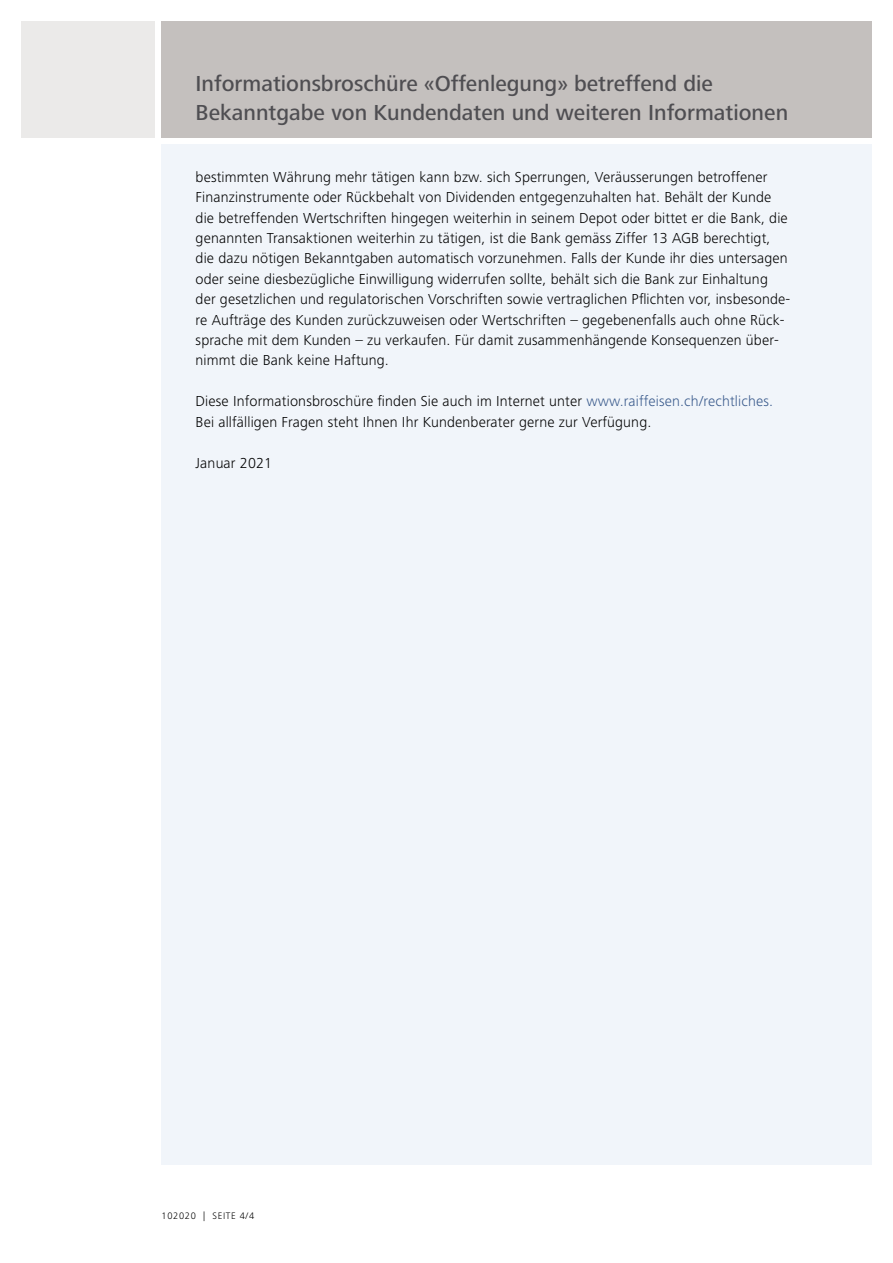
<style>
.page{position:relative;width:893px;height:1263px;background:#fff}
.page>*{position:absolute;margin:0;border:0;box-sizing:border-box;transform-origin:0 0}
.t1{font:500 22.5px/28.5px "Frutiger Next LT";color:#4f4e52}
.t2{font:300 15px/20.4px "Frutiger Next LT";letter-spacing:.01em;color:#000}
.t3{font:300 9.75px "Frutiger Next LT";letter-spacing:.07em;color:#000}
.s1{color:#38598b}
</style>
<div class="page">
<div style="left:162px;top:144px;width:710px;height:1020px;background:#f1f5fa"></div>
<div style="left:21px;top:21px;width:134px;height:117px;background:#ebeae9"></div>
<div style="left:162px;top:21px;width:710px;height:117px;background:#c4c0be"></div>
<h1 class="t1" style="left:196px;top:70px;width:594px">Informationsbroschüre «Offenlegung» betreffend die<br>Bekanntgabe von Kundendaten und weiteren Informationen</h1>
<p class="t2" style="left:196px;top:167px;width:596px">bestimmten Währung mehr tätigen kann bzw. sich Sperrungen, Veräusserungen betroffener Finanzinstrumente oder Rückbehalt von Dividenden entgegenzuhalten hat. Behält der Kunde die betreffenden Wertschriften hingegen weiterhin in seinem Depot oder bittet er die Bank, die genannten Transaktionen weiterhin zu tätigen, ist die Bank gemäss Ziffer 13 AGB berechtigt, die dazu nötigen Bekanntgaben automatisch vorzunehmen. Falls der Kunde ihr dies untersagen oder seine diesbezügliche Einwilligung widerrufen sollte, behält sich die Bank zur Einhaltung der gesetzlichen und regulatorischen Vorschriften sowie vertraglichen Pflichten vor, insbesonde&shy;re Aufträge des Kunden zurückzuweisen oder Wertschriften – gegebenenfalls auch ohne Rück&shy;sprache mit dem Kunden – zu verkaufen. Für damit zusammenhängende Konsequenzen über&shy;nimmt die Bank keine Haftung.</p>
<p class="t2" style="left:196px;top:391px;width:579px">Diese Informationsbroschüre finden Sie auch im Internet unter <span class="s1">www.raiffeisen.ch/rechtliches.<br></span>Bei allfälligen Fragen steht Ihnen Ihr Kundenberater gerne zur Verfügung.</p>
<p class="t2" style="left:196px;top:452px;width:78px">Januar 2021</p>
<p class="t3" style="left:162px;top:1210px;width:94px">102020 | SEITE 4/4</p>
</div>
